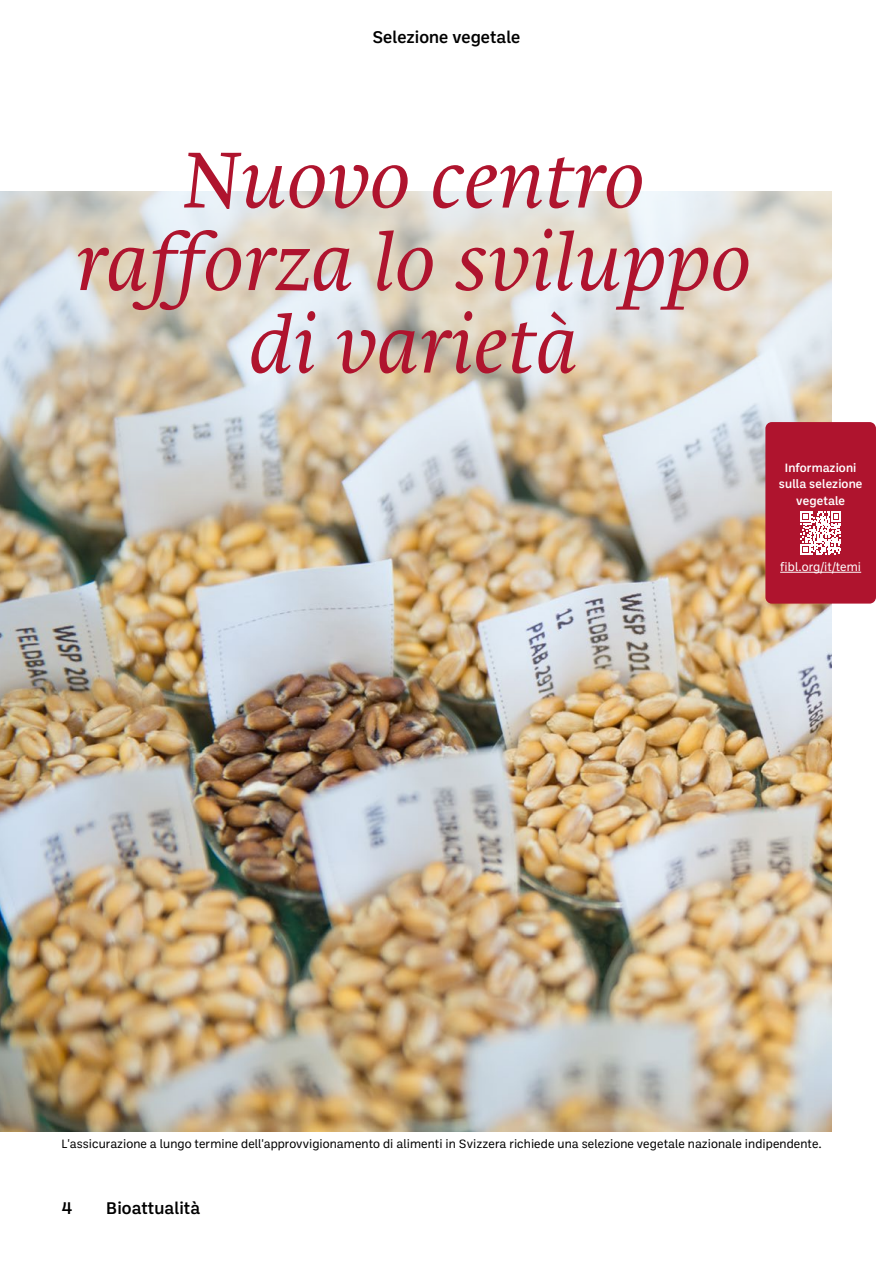
<style>
.page{position:relative;width:893px;height:1263px;background:#fff}
.page>*{position:absolute;margin:0;border:0;box-sizing:border-box;transform-origin:0 0}
.t1{font:italic 300 82.5px/82.5px "Brioni Pro";color:#af142e;text-align:center}
.t2{font:500 17.25px "Ballinger";color:#000}
.t3{font:12.3px "Ballinger";letter-spacing:.005em;color:#000}
.t4{font:500 12.3px/16.5px "Ballinger";letter-spacing:.005em;color:#fff;text-align:center}
.t5{font:12.3px "Ballinger";letter-spacing:.005em;color:#fff}
</style>
<div class="page">
<img style="left:0;top:547px;width:831px;height:585px">
<svg style="left:0;top:191px;width:831px;height:356px;background:#d3cdc0"></svg>
<div style="left:765px;top:422px;width:111px;height:182px;background:#af142e;border-radius:6px"></div>
<hr style="left:780px;top:572px;width:81px;height:1px;background:#fff">
<svg style="left:801px;top:512px;width:40px;height:42px"></svg>
<h2 class="t2" style="left:373px;top:25px;width:149px">Selezione vegetale</h2>
<h1 class="t1" style="left:76px;top:139px;width:677px">Nuovo centro rafforza lo sviluppo di varietà</h1>
<p class="t4" style="left:779px;top:458px;width:85px">Informazioni sulla selezione vegetale</p>
<p class="t5" style="left:780px;top:558px;width:83px">fibl.org/it/temi</p>
<p class="t3" style="left:62px;top:1136px;width:762px">L'assicurazione a lungo termine dell'approvvigionamento di alimenti in Svizzera richiede una selezione vegetale nazionale indipendente.</p>
<h2 class="t2" style="left:62px;top:1196px;width:12px">4</h2>
<h2 class="t2" style="left:106px;top:1196px;width:95px">Bioattualità</h2>
</div>
